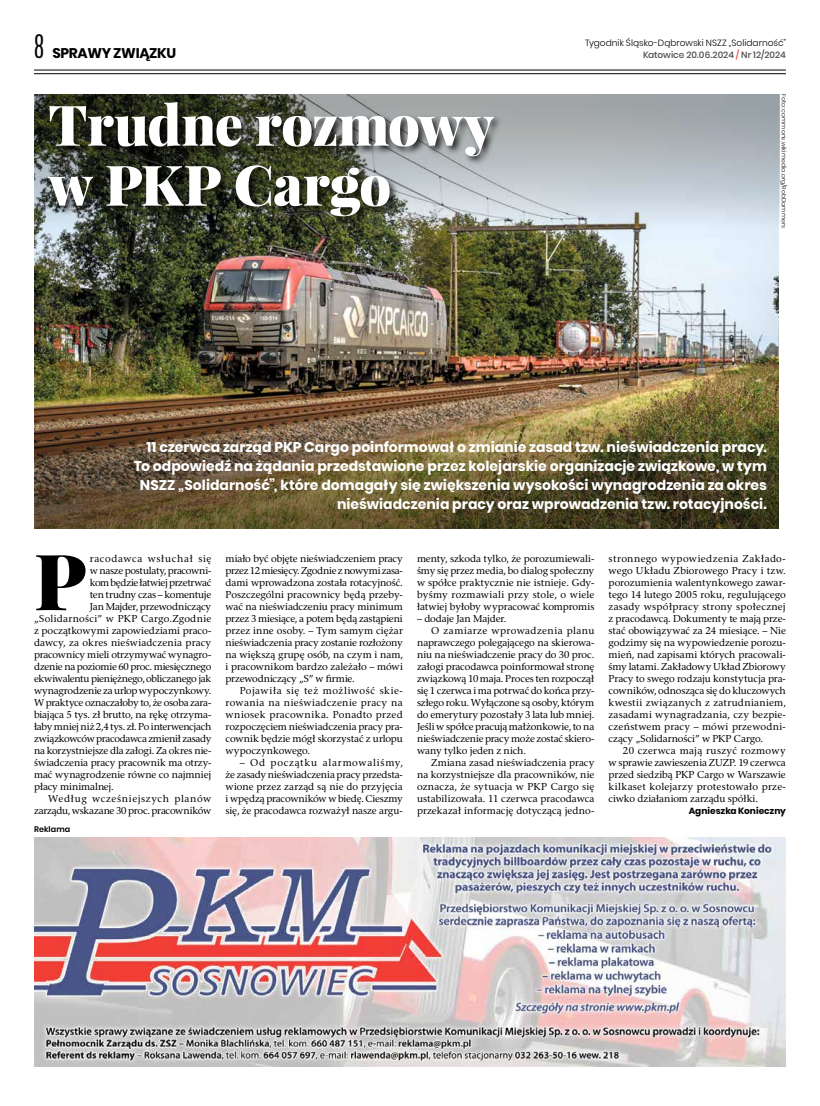
<style>
.page{position:relative;width:820px;height:1106px;background:#fff}
.page>*{position:absolute;margin:0;border:0;box-sizing:border-box;transform-origin:0 0}
.t1{font:900 77.7px "Playfair Display";color:#000}
.t2{font:900 56px/60px "Playfair Display";letter-spacing:-.01em;color:#fff}
.t3{font:700 14px/19px "Poppins";color:#fff;text-align:right}
.t4{font:700 14px "Poppins";letter-spacing:-.025em;color:#000}
.t5{font:10px/12px "Rashel EFN";letter-spacing:-.01em;color:#000;text-align:justify}
.t6{font:10px "Rashel EFN";letter-spacing:-.03em;color:#000}
.t7{font:10px "Rashel EFN";letter-spacing:-.035em;color:#000}
.t8{font:10px "Rashel EFN";letter-spacing:.015em;color:#000}
.t9{font:10px "Rashel EFN";letter-spacing:.03em;color:#000}
.t10{font:10px "Rashel EFN";letter-spacing:.025em;color:#000}
.t11{font:10px "Rashel EFN";letter-spacing:.06em;color:#000}
.t12{font:10px "Rashel EFN";letter-spacing:.04em;color:#000}
.t13{font:10px "Rashel EFN";letter-spacing:.065em;color:#000}
.t14{font:300 9px "Poppins";color:#000}
.t15{font:500 9px "Poppins";color:#4f4a46}
.t16{font:700 9px "Poppins";letter-spacing:.005em;color:#000}
.t17{font:600 8px "Poppins";letter-spacing:.01em;color:#000}
.t18{font:300 6px "Poppins";letter-spacing:.015em;color:#000}
.s1{font-family:"Antonio";font-weight:300;font-size:27px}
.s2{color:#f13c3c}
</style>
<div class="page">
<hr style="left:34px;top:70px;width:751px;height:1px;background:#000">
<hr style="left:34px;top:73px;width:751px;height:1px;background:#000">
<img style="left:34px;top:838px;width:751px;height:228px">
<img style="left:34px;top:238px;width:744px;height:151px">
<svg style="left:34px;top:94px;width:745px;height:144px;background:#a3aaaa"></svg>
<div style="left:46px;top:100px;width:457px;height:126px;background:#000;opacity:.75"></div>
<img style="left:34px;top:389px;width:744px;height:139px">
<h3 class="t4" style="left:34px;top:45px;width:144px"><span class="s1">8</span> sprawy związku</h3>
<h2 class="t2" style="left:48px;top:94px;width:447px">Trudne rozmowy w PKP Cargo</h2>
<p class="t14" style="left:585px;top:38px;width:202px">Tygodnik Śląsko-Dąbrowski NSZZ „Solidarność”</p>
<p class="t15" style="left:642px;top:50px;width:144px">Katowice 20.06.2024 <span class="s2">/</span> Nr 12/2024</p>
<p class="t18" style="left:787px;top:94px;width:135px;rotate:90deg">Foto: commons.wikimedia.org/RobDammers</p>
<p class="t3" style="left:134px;top:438px;width:634px">11 czerwca zarząd PKP Cargo poinformował o zmianie zasad tzw. nieświadczenia pracy.<br>To odpowiedź na żądania przedstawione przez kolejarskie organizacje związkowe, w tym NSZZ „Solidarność”, które domagały się zwiększenia wysokości wynagrodzenia za okres nieświadczenia pracy oraz wprowadzenia tzw. rotacyjności.</p>
<h1 class="t1" style="left:34px;top:531px;width:54px">P</h1>
<p class="t13" style="left:90px;top:552px;width:123px">racodawca wsłuchał się</p>
<p class="t6" style="left:90px;top:564px;width:123px">w nasze postulaty, pracowni-</p>
<p class="t7" style="left:90px;top:576px;width:123px">kom będzie łatwiej przetrwać</p>
<p class="t5" style="left:90px;top:588px;width:123px">ten trudny czas – komentuje</p>
<p class="t5" style="left:90px;top:600px;width:123px">Jan Majder, przewodniczący</p>
<p class="t9" style="left:34px;top:612px;width:179px">„Solidarności” w PKP Cargo.Zgodnie</p>
<p class="t5" style="left:34px;top:624px;width:179px">z początkowymi zapowiedziami praco-</p>
<p class="t8" style="left:34px;top:636px;width:179px">dawcy, za okres nieświadczenia pracy</p>
<p class="t5" style="left:34px;top:648px;width:179px">pracownicy mieli otrzymywać wynagro-</p>
<p class="t5" style="left:34px;top:660px;width:179px">dzenie na poziomie 60 proc. miesięcznego</p>
<p class="t7" style="left:34px;top:672px;width:179px">ekwiwalentu pieniężnego, obliczanego jak</p>
<p class="t5" style="left:34px;top:684px;width:179px">wynagrodzenie za urlop wypoczynkowy.</p>
<p class="t5" style="left:34px;top:696px;width:179px">W praktyce oznaczałoby to, że osoba zara-</p>
<p class="t5" style="left:34px;top:708px;width:179px">biająca 5 tys. zł brutto, na rękę otrzyma-</p>
<p class="t6" style="left:34px;top:720px;width:179px">łaby mniej niż 2,4 tys. zł. Po interwencjach</p>
<p class="t5" style="left:34px;top:732px;width:179px">związkowców pracodawca zmienił zasady</p>
<p class="t5" style="left:34px;top:744px;width:179px">na korzystniejsze dla załogi. Za okres nie-</p>
<p class="t5" style="left:34px;top:756px;width:179px">świadczenia pracy pracownik ma otrzy-</p>
<p class="t5" style="left:34px;top:768px;width:179px">mać wynagrodzenie równe co najmniej</p>
<p class="t5" style="left:34px;top:780px;width:81px">płacy minimalnej.</p>
<p class="t11" style="left:48px;top:792px;width:164px">Według wcześniejszych planów</p>
<p class="t5" style="left:34px;top:804px;width:179px">zarządu, wskazane 30 proc. pracowników</p>
<p class="t17" style="left:34px;top:824px;width:38px">Reklama</p>
<p class="t5" style="left:225px;top:552px;width:179px">miało być objęte nieświadczeniem pracy przez 12 miesięcy. Zgodnie z nowymi zasa&shy;dami wprowadzona została rotacyjność.<br>Poszczególni pracownicy będą przeby&shy;wać na nieświadczeniu pracy minimum przez 3 miesiące, a potem będą zastąpieni przez inne osoby. – Tym samym ciężar nieświadczenia pracy zostanie rozłożony na większą grupę osób, na czym i nam, i pracownikom bardzo zależało – mówi przewodniczący „S” w firmie.</p>
<p class="t5" style="left:225px;top:684px;width:179px;text-indent:14px">Pojawiła się też możliwość skie&shy;rowania na nieświadczenie pracy na wniosek pracownika. Ponadto przed rozpoczęciem nieświadczenia pracy pra&shy;cownik będzie mógł skorzystać z urlopu wypoczynkowego.</p>
<p class="t5" style="left:225px;top:756px;width:179px;text-indent:14px">– Od początku alarmowaliśmy, że zasady nieświadczenia pracy przedsta&shy;wione przez zarząd są nie do przyjęcia i wpędzą pracowników w biedę. Cieszmy się, że pracodawca rozważył nasze argu-</p>
<p class="t5" style="left:417px;top:552px;width:179px">menty, szkoda tylko, że porozumiewali&shy;śmy się przez media, bo dialog społeczny w spółce praktycznie nie istnieje. Gdy&shy;byśmy rozmawiali przy stole, o wiele łatwiej byłoby wypracować kompromis</p>
<p class="t5" style="left:417px;top:612px;width:91px">– dodaje Jan Majder.</p>
<p class="t12" style="left:431px;top:624px;width:164px">O zamiarze wprowadzenia planu</p>
<p class="t5" style="left:417px;top:636px;width:179px">naprawczego polegającego na skierowa-</p>
<p class="t5" style="left:417px;top:648px;width:179px">niu na nieświadczenie pracy do 30 proc.</p>
<p class="t5" style="left:417px;top:660px;width:179px">załogi pracodawca poinformował stronę</p>
<p class="t5" style="left:417px;top:672px;width:179px">związkową 10 maja. Proces ten rozpoczął</p>
<p class="t5" style="left:417px;top:684px;width:179px">się 1 czerwca i ma potrwać do końca przy-</p>
<p class="t5" style="left:417px;top:696px;width:179px">szłego roku. Wyłączone są osoby, którym</p>
<p class="t5" style="left:417px;top:708px;width:179px">do emerytury pozostały 3 lata lub mniej.</p>
<p class="t5" style="left:417px;top:720px;width:179px">Jeśli w spółce pracują małżonkowie, to na</p>
<p class="t5" style="left:417px;top:732px;width:179px">nieświadczenie pracy może zostać skiero-</p>
<p class="t5" style="left:417px;top:744px;width:110px">wany tylko jeden z nich.</p>
<p class="t5" style="left:431px;top:756px;width:164px">Zmiana zasad nieświadczenia pracy</p>
<p class="t5" style="left:417px;top:768px;width:179px">na korzystniejsze dla pracowników, nie</p>
<p class="t10" style="left:417px;top:780px;width:179px">oznacza, że sytuacja w PKP Cargo się</p>
<p class="t5" style="left:417px;top:792px;width:179px">ustabilizowała. 11 czerwca pracodawca</p>
<p class="t5" style="left:417px;top:804px;width:179px">przekazał informację dotyczącą jedno-</p>
<p class="t5" style="left:608px;top:552px;width:179px">stronnego wypowiedzenia Zakłado&shy;wego Układu Zbiorowego Pracy i tzw. porozumienia walentynkowego zawar&shy;tego 14 lutego 2005 roku, regulującego zasady współpracy strony społecznej z pracodawcą. Dokumenty te mają prze&shy;stać obowiązywać za 24 miesiące. – Nie godzimy się na wypowiedzenie porozu&shy;mień, nad zapisami których pracowali&shy;śmy latami. Zakładowy Układ Zbiorowy Pracy to swego rodzaju konstytucja pra&shy;cowników, odnosząca się do kluczowych kwestii związanych z zatrudnianiem, zasadami wynagradzania, czy bezpie&shy;czeństwem pracy – mówi przewodni&shy;czący „Solidarności” w PKP Cargo.</p>
<p class="t5" style="left:608px;top:744px;width:179px;text-indent:14px">20 czerwca mają ruszyć rozmowy w sprawie zawieszenia ZUZP. 19 czerwca przed siedzibą PKP Cargo w Warszawie kilkaset kolejarzy protestowało prze&shy;ciwko działaniom zarządu spółki.</p>
<p class="t16" style="left:688px;top:806px;width:99px">Agnieszka Konieczny</p>
</div>
